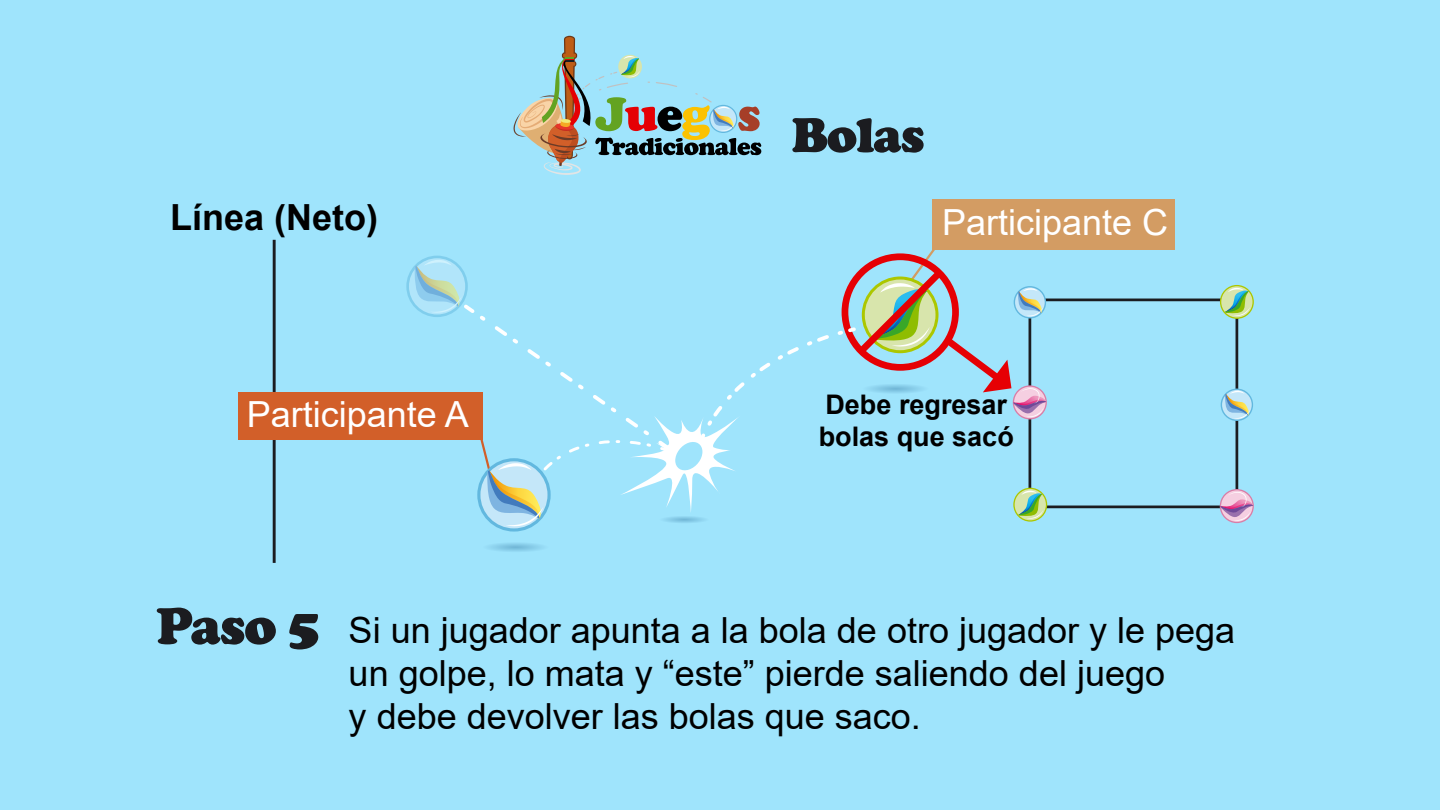
<style>
.page{position:relative;width:1440px;height:810px;background:#9fe4fc}
.page>*{position:absolute;margin:0;border:0;box-sizing:border-box;transform-origin:0 0}
.t1{font:900 50.62px "Cooper";letter-spacing:-.025em;color:#1b1c20}
.t2{font:36px/43.2px "Arial";color:#000}
.t3{font:36px "Arial";color:#fff}
.t4{font:700 36px "Arial";color:#000}
.t5{font:700 27px/32.4px "Arial";color:#000}
.s1{font-family:"Cooper";font-weight:900;font-size:54px;color:#1b1c20}
</style>
<div class="page">
<hr style="left:273px;top:240px;width:3px;height:323px;background:#1b1c20">
<div style="left:932px;top:199px;width:243px;height:50px;background:#d39c63"></div>
<div style="left:1029px;top:299px;width:209px;height:209px;border:3px solid #1b1c20"></div>
<svg style="left:1221px;top:389px;width:31px;height:31px"></svg>
<div style="left:1221px;top:389px;width:32px;height:32px;border:1px solid #62b8df;border-radius:50%"></div>
<svg style="left:1225px;top:391px;width:25px;height:28px"></svg>
<svg style="left:1220px;top:285px;width:34px;height:34px"></svg>
<svg style="left:1220px;top:490px;width:33px;height:32px"></svg>
<div style="left:1220px;top:489px;width:34px;height:34px;border:1px solid #d97ea7;border-radius:50%"></div>
<svg style="left:1221px;top:492px;width:32px;height:29px"></svg>
<svg style="left:478px;top:539px;width:74px;height:15px"></svg>
<svg style="left:408px;top:257px;width:59px;height:59px"></svg>
<div style="left:406px;top:256px;width:62px;height:61px;border:3px solid #62b8df;border-radius:50%"></div>
<div style="left:238px;top:392px;width:244px;height:47px;background:#d25f29"></div>
<svg style="left:415px;top:249px;width:632px;height:277px"></svg>
<svg style="left:513px;top:36px;width:248px;height:139px"></svg>
<h1 class="t1" style="left:792px;top:106px;width:135px">Bolas</h1>
<p class="t4" style="left:170px;top:192px;width:210px">Línea (Neto)</p>
<p class="t3" style="left:942px;top:197px;width:228px">Participante C</p>
<p class="t3" style="left:247px;top:389px;width:224px">Participante A</p>
<p class="t5" style="left:819px;top:389px;width:197px">Debe regresar bolas que sacó</p>
<p class="t2" style="left:349px;top:608px;width:888px;text-indent:-193px"><span class="s1">Paso 5</span> Si un jugador apunta a la bola de otro jugador y le pega un golpe, lo mata y “este” pierde saliendo del juego<br>y debe devolver las bolas que saco.</p>
</div>
